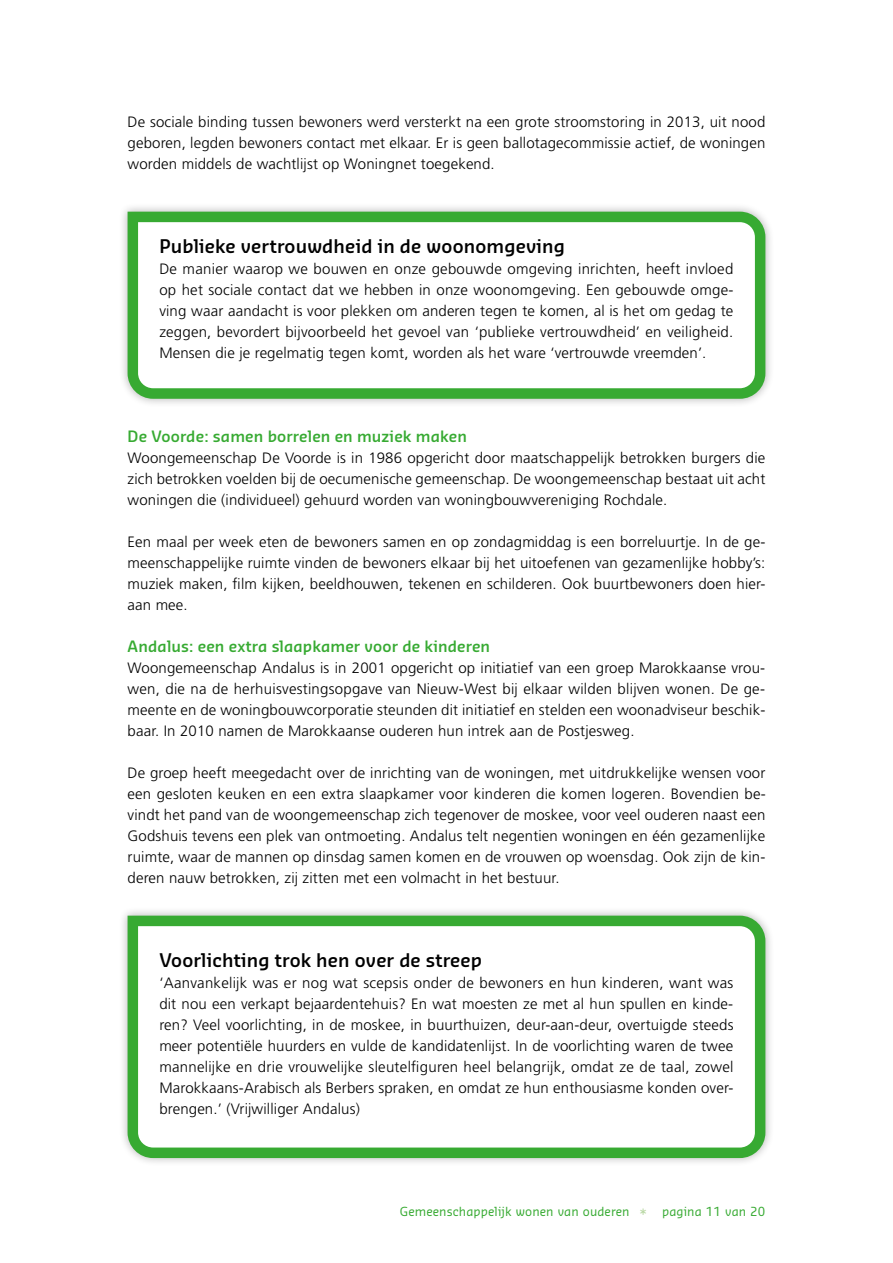
<style>
.page{position:relative;width:893px;height:1263px;background:#fff}
.page>*{position:absolute;margin:0;border:0;box-sizing:border-box;transform-origin:0 0}
.t1{font:600 18px "Sansa Pro";letter-spacing:.01em;color:#000}
.t2{font:300 15px/21px "Frutiger";letter-spacing:.01em;color:#000;text-align:justify}
.t3{font:600 15px "Sansa Pro";letter-spacing:.01em;color:#37aa32}
.t4{font:12px "Sansa Pro";letter-spacing:.01em;color:#37aa32}
.s1{font-size:15px;color:#b9d8a4}
</style>
<div class="page">
<svg style="left:123px;top:207px;width:647px;height:197px"></svg>
<svg style="left:123px;top:911px;width:647px;height:252px"></svg>
<p class="t2" style="left:128px;top:111px;width:639px">De sociale binding tussen bewoners werd versterkt na een grote stroomstoring in 2013, uit nood geboren, legden bewoners contact met elkaar. Er is geen ballotagecommissie actief, de woningen worden middels de wachtlijst op Woningnet toegekend.</p>
<p class="t1" style="left:159px;top:234px;width:407px">Publieke vertrouwdheid in de woonomgeving</p>
<p class="t2" style="left:159px;top:258px;width:576px">De manier waarop we bouwen en onze gebouwde omgeving inrichten, heeft invloed op het sociale contact dat we hebben in onze woonomgeving. Een gebouwde omge&shy;ving waar aandacht is voor plekken om anderen tegen te komen, al is het om gedag te zeggen, bevordert bijvoorbeeld het gevoel van ‘publieke vertrouwdheid’ en veiligheid.<br>Mensen die je regelmatig tegen komt, worden als het ware ‘vertrouwde vreemden’.</p>
<p class="t3" style="left:128px;top:426px;width:341px">De Voorde: samen borrelen en muziek maken</p>
<p class="t2" style="left:128px;top:447px;width:639px">Woongemeenschap De Voorde is in 1986 opgericht door maatschappelijk betrokken burgers die zich betrokken voelden bij de oecumenische gemeenschap. De woongemeenschap bestaat uit acht woningen die (individueel) gehuurd worden van woningbouwvereniging Rochdale.</p>
<p class="t2" style="left:128px;top:531px;width:639px">Een maal per week eten de bewoners samen en op zondagmiddag is een borreluurtje. In de ge&shy;meenschappelijke ruimte vinden de bewoners elkaar bij het uitoefenen van gezamenlijke hobby’s: muziek maken, film kijken, beeldhouwen, tekenen en schilderen. Ook buurtbewoners doen hier&shy;aan mee.</p>
<p class="t3" style="left:128px;top:636px;width:364px">Andalus: een extra slaapkamer voor de kinderen</p>
<p class="t2" style="left:128px;top:657px;width:639px">Woongemeenschap Andalus is in 2001 opgericht op initiatief van een groep Marokkaanse vrou&shy;wen, die na de herhuisvestingsopgave van Nieuw-West bij elkaar wilden blijven wonen. De ge&shy;meente en de woningbouwcorporatie steunden dit initiatief en stelden een woonadviseur beschik&shy;baar. In 2010 namen de Marokkaanse ouderen hun intrek aan de Postjesweg.</p>
<p class="t2" style="left:128px;top:762px;width:640px">De groep heeft meegedacht over de inrichting van de woningen, met uitdrukkelijke wensen voor een gesloten keuken en een extra slaapkamer voor kinderen die komen logeren. Bovendien be&shy;vindt het pand van de woongemeenschap zich tegenover de moskee, voor veel ouderen naast een Godshuis tevens een plek van ontmoeting. Andalus telt negentien woningen en één gezamenlijke ruimte, waar de mannen op dinsdag samen komen en de vrouwen op woensdag. Ook zijn de kin&shy;deren nauw betrokken, zij zitten met een volmacht in het bestuur.</p>
<p class="t1" style="left:159px;top:948px;width:324px">Voorlichting trok hen over de streep</p>
<p class="t2" style="left:159px;top:972px;width:576px">‘Aanvankelijk was er nog wat scepsis onder de bewoners en hun kinderen, want was dit nou een verkapt bejaardentehuis? En wat moesten ze met al hun spullen en kinde&shy;ren? Veel voorlichting, in de moskee, in buurthuizen, deur-aan-deur, overtuigde steeds meer potentiële huurders en vulde de kandidatenlijst. In de voorlichting waren de twee mannelijke en drie vrouwelijke sleutelfiguren heel belangrijk, omdat ze de taal, zowel Marokkaans-Arabisch als Berbers spraken, en omdat ze hun enthousiasme konden over&shy;brengen.’ (Vrijwilliger Andalus)</p>
<p class="t4" style="left:400px;top:1203px;width:367px">Gemeenschappelijk wonen van ouderen <span class="s1">*</span> pagina 11 van 20</p>
</div>
